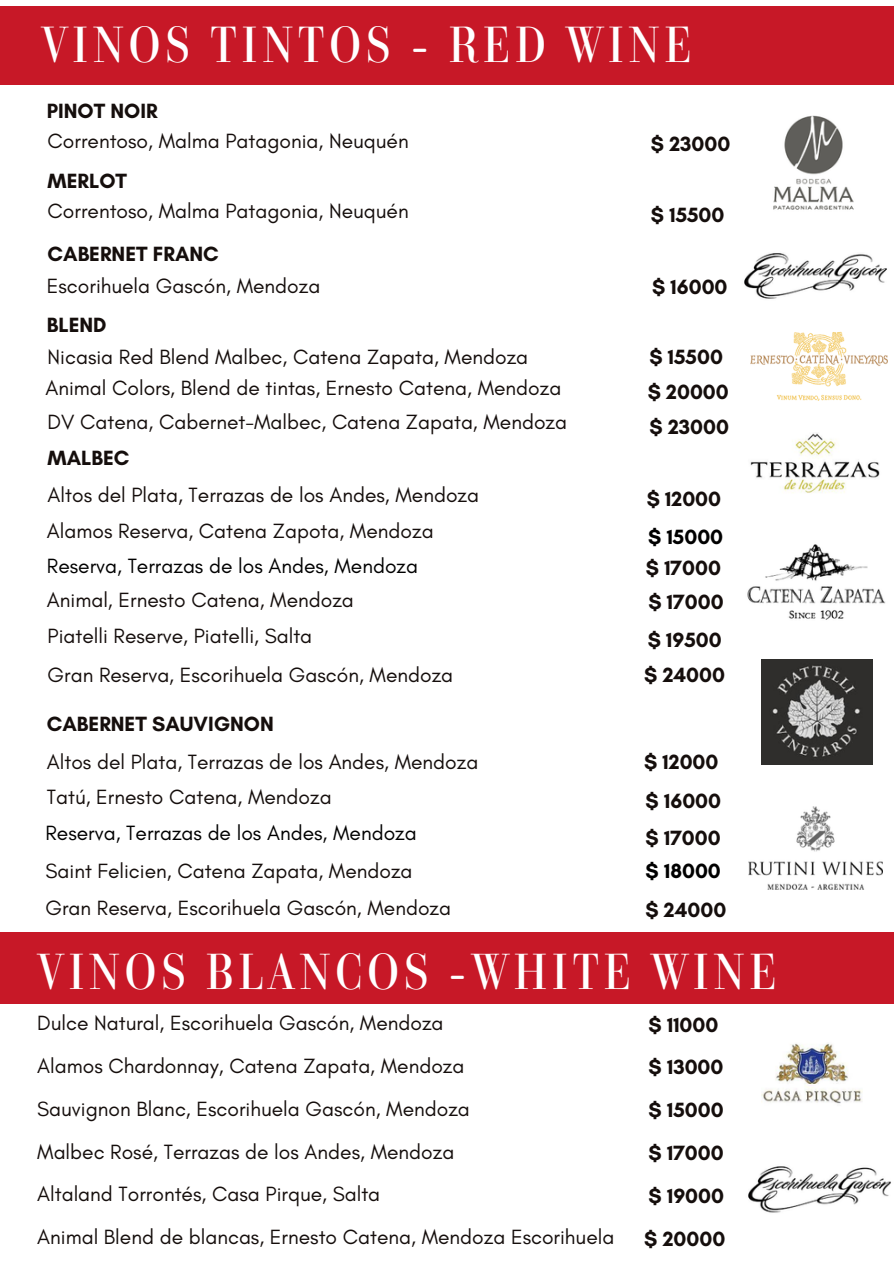
<style>
.page{position:relative;width:894px;height:1264px;background:#fff}
.page>*{position:absolute;margin:0;border:0;box-sizing:border-box;transform-origin:0 0}
.t1{font:48.9px "Parmigiano Headline HL";letter-spacing:.085em;color:#fff}
.t2{font:48.75px "Parmigiano Headline HL";letter-spacing:.085em;color:#fff}
.t3{font:21px "Glacial Indifference";color:#150e0c}
.t4{font:700 21px/42.8px "Glacial Indifference";color:#150e0c}
.t5{font:21px "Glacial Indifference";color:#000}
.t6{font:700 21px "Glacial Indifference";color:#000}
</style>
<div class="page">
<div style="left:0;top:7px;width:893px;height:78px;background:#c71827"></div>
<div style="left:0;top:932px;width:893px;height:71px;background:#c71827"></div>
<img style="left:750px;top:433px;width:130px;height:60px">
<img style="left:744px;top:253px;width:143px;height:46px">
<img style="left:773px;top:115px;width:81px;height:95px">
<img style="left:748px;top:806px;width:133px;height:83px">
<img style="left:761px;top:1043px;width:101px;height:61px">
<img style="left:747px;top:544px;width:139px;height:76px">
<img style="left:748px;top:1166px;width:143px;height:47px">
<img style="left:761px;top:659px;width:111px;height:105px">
<img style="left:750px;top:331px;width:136px;height:70px">
<h1 class="t1" style="left:41px;top:13px;width:652px">VINOS TINTOS - RED WINE</h1>
<p class="t4" style="left:47px;top:89px;width:112px">PINOT NOIR</p>
<p class="t3" style="left:48px;top:128px;width:362px">Correntoso, Malma Patagonia, Neuquén</p>
<h3 class="t4" style="left:48px;top:159px;width:81px">MERLOT</h3>
<p class="t3" style="left:48px;top:198px;width:362px">Correntoso, Malma Patagonia, Neuquén</p>
<h2 class="t4" style="left:48px;top:233px;width:173px">CABERNET FRANC</h2>
<p class="t3" style="left:47px;top:273px;width:275px">Escorihuela Gascón, Mendoza</p>
<p class="t4" style="left:47px;top:303px;width:61px">BLEND</p>
<p class="t3" style="left:48px;top:344px;width:482px">Nicasia Red Blend Malbec, Catena Zapata, Mendoza</p>
<p class="t4" style="left:650px;top:122px;width:81px">$ 23000</p>
<p class="t4" style="left:650px;top:193px;width:75px">$ 15500</p>
<h2 class="t4" style="left:652px;top:265px;width:77px">$ 16000</h2>
<p class="t4" style="left:649px;top:335px;width:75px">$ 15500</p>
<h3 class="t3" style="left:45px;top:374px;width:517px">Animal Colors, Blend de tintas, Ernesto Catena, Mendoza</h3>
<h1 class="t4" style="left:647px;top:370px;width:83px">$ 20000</h1>
<p class="t3" style="left:48px;top:408px;width:521px">DV Catena, Cabernet-Malbec, Catena Zapata, Mendoza</p>
<h2 class="t4" style="left:649px;top:405px;width:81px">$ 23000</h2>
<h3 class="t4" style="left:48px;top:436px;width:83px">MALBEC</h3>
<h3 class="t3" style="left:48px;top:481px;width:433px">Altos del Plata, Terrazas de los Andes, Mendoza</h3>
<p class="t4" style="left:646px;top:477px;width:76px">$ 12000</p>
<h3 class="t3" style="left:47px;top:518px;width:388px">Alamos Reserva, Catena Zapota, Mendoza</h3>
<p class="t6" style="left:648px;top:523px;width:76px">$ 15000</p>
<h3 class="t5" style="left:47px;top:553px;width:372px">Reserva, Terrazas de los Andes, Mendoza</h3>
<h2 class="t4" style="left:645px;top:546px;width:77px">$ 17000</h2>
<h3 class="t3" style="left:47px;top:587px;width:308px">Animal, Ernesto Catena, Mendoza</h3>
<h3 class="t3" style="left:48px;top:623px;width:266px">Piatelli Reserve, Piatelli, Salta</h3>
<p class="t4" style="left:648px;top:580px;width:77px">$ 17000</p>
<h2 class="t4" style="left:647px;top:618px;width:75px">$ 19500</h2>
<h3 class="t3" style="left:48px;top:661px;width:407px">Gran Reserva, Escorihuela Gascón, Mendoza</h3>
<p class="t4" style="left:644px;top:653px;width:82px">$ 24000</p>
<p class="t4" style="left:47px;top:702px;width:228px">CABERNET SAUVIGNON</p>
<h3 class="t3" style="left:47px;top:749px;width:433px">Altos del Plata, Terrazas de los Andes, Mendoza</h3>
<p class="t4" style="left:644px;top:740px;width:76px">$ 12000</p>
<p class="t3" style="left:47px;top:784px;width:286px">Tatú, Ernesto Catena, Mendoza</p>
<h3 class="t5" style="left:46px;top:820px;width:372px">Reserva, Terrazas de los Andes, Mendoza</h3>
<p class="t4" style="left:645px;top:779px;width:77px">$ 16000</p>
<h3 class="t4" style="left:645px;top:816px;width:77px">$ 17000</h3>
<p class="t3" style="left:45px;top:858px;width:368px">Saint Felicien, Catena Zapata, Mendoza</p>
<h3 class="t6" style="left:645px;top:858px;width:77px">$ 18000</h3>
<h3 class="t3" style="left:45px;top:894px;width:407px">Gran Reserva, Escorihuela Gascón, Mendoza</h3>
<h3 class="t4" style="left:645px;top:888px;width:82px">$ 24000</h3>
<h2 class="t2" style="left:37px;top:940px;width:740px">VINOS BLANCOS -WHITE WINE</h2>
<p class="t3" style="left:37px;top:1010px;width:407px">Dulce Natural, Escorihuela Gascón, Mendoza</p>
<h3 class="t3" style="left:37px;top:1053px;width:428px">Alamos Chardonnay, Catena Zapata, Mendoza</h3>
<h3 class="t3" style="left:37px;top:1095px;width:434px">Sauvignon Blanc, Escorihuela Gascón, Mendoza</h3>
<p class="t3" style="left:37px;top:1138px;width:418px">Malbec Rosé, Terrazas de los Andes, Mendoza</p>
<p class="t3" style="left:37px;top:1181px;width:344px">Altaland Torrontés, Casa Pirque, Salta</p>
<p class="t3" style="left:37px;top:1224px;width:578px">Animal Blend de blancas, Ernesto Catena, Mendoza Escorihuela</p>
<p class="t4" style="left:648px;top:1002px;width:77px">$ 11000 $ 13000 $ 15000 $ 17000 $ 19000</p>
<p class="t4" style="left:644px;top:1216px;width:83px">$ 20000</p>
</div>
